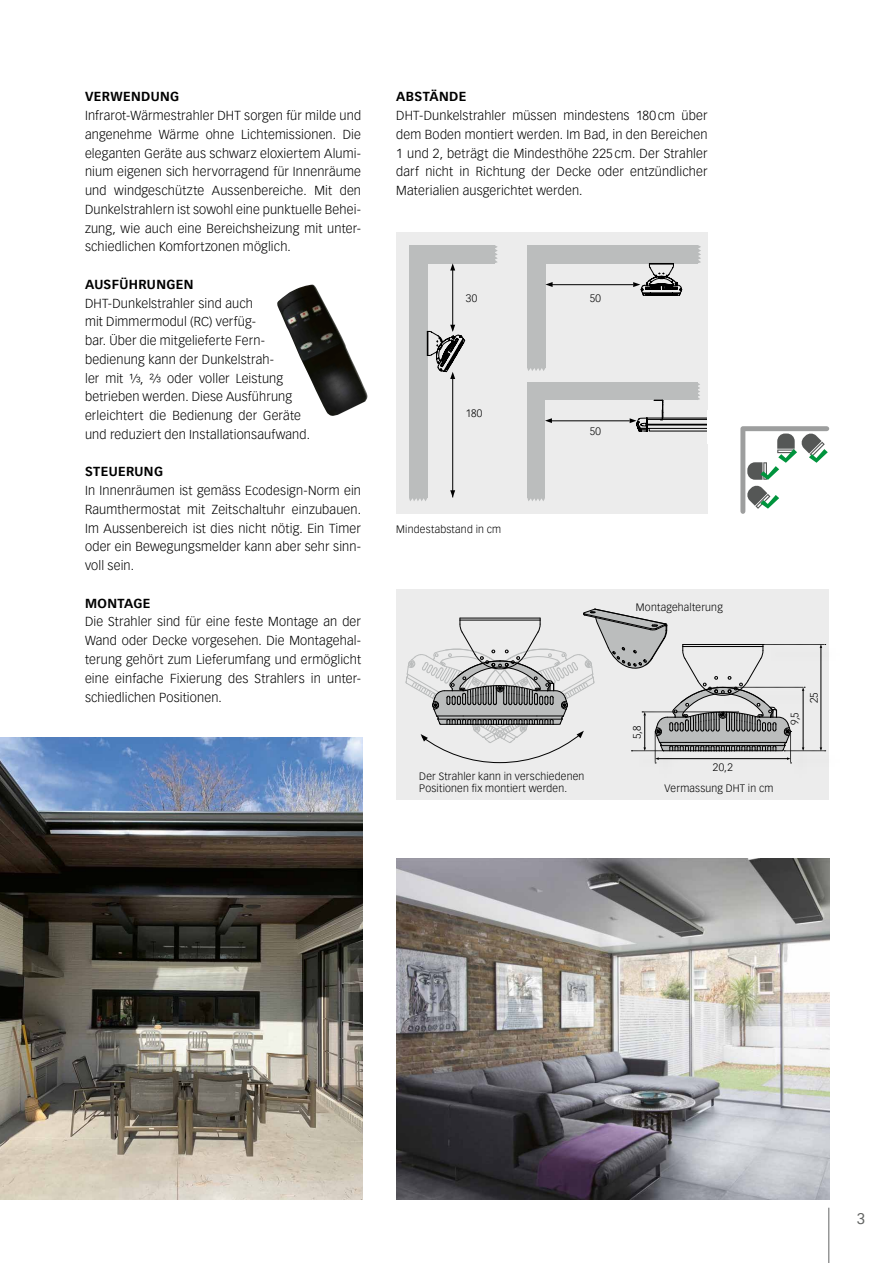
<style>
.page{position:relative;width:893px;height:1263px;background:#fff}
.page>*{position:absolute;margin:0;border:0;box-sizing:border-box;transform-origin:0 0}
.t1{font:15px "Vectora LT Pro";color:#626463}
.t2{font:300 12.75px/18.8px "Vectora LT Pro";letter-spacing:.01em;color:#000;text-align:justify}
.t3{font:700 12.75px "Vectora LT Pro";letter-spacing:.03em;color:#000}
.t4{font:300 10.5px/12.6px "Vectora LT Pro";letter-spacing:.02em;color:#000}
</style>
<div class="page">
<div style="left:396px;top:589px;width:433px;height:211px;background:#ececec"></div>
<img style="left:396px;top:858px;width:433px;height:341px">
<img style="left:0;top:737px;width:362px;height:462px">
<img style="left:277px;top:285px;width:91px;height:131px">
<div style="left:396px;top:233px;width:312px;height:281px;background:#ececec"></div>
<svg style="left:527px;top:498px;width:18px;height:3px"></svg>
<div style="left:527px;top:383px;width:18px;height:115px;background:#bbbdbd"></div>
<div style="left:543px;top:383px;width:154px;height:17px;background:#bbbdbd"></div>
<hr style="left:548px;top:421px;width:82px;height:1px;background:#000">
<svg style="left:545px;top:418px;width:7px;height:5px"></svg>
<svg style="left:630px;top:383px;width:78px;height:48px"></svg>
<div style="left:409px;top:245px;width:18px;height:252px;background:#bbbdbd"></div>
<div style="left:409px;top:245px;width:86px;height:18px;background:#bbbdbd"></div>
<svg style="left:495px;top:245px;width:3px;height:18px"></svg>
<svg style="left:409px;top:497px;width:18px;height:4px"></svg>
<hr style="left:452px;top:268px;width:1px;height:62px;background:#000">
<hr style="left:452px;top:375px;width:1px;height:122px;background:#000">
<svg style="left:450px;top:263px;width:5px;height:7px"></svg>
<svg style="left:450px;top:490px;width:5px;height:7px"></svg>
<svg style="left:427px;top:325px;width:38px;height:54px"></svg>
<svg style="left:527px;top:368px;width:18px;height:3px"></svg>
<div style="left:527px;top:245px;width:18px;height:123px;background:#bbbdbd"></div>
<div style="left:527px;top:245px;width:171px;height:18px;background:#bbbdbd"></div>
<svg style="left:698px;top:245px;width:3px;height:18px"></svg>
<hr style="left:549px;top:284px;width:84px;height:1px;background:#000">
<svg style="left:545px;top:282px;width:8px;height:5px"></svg>
<svg style="left:633px;top:263px;width:49px;height:33px"></svg>
<svg style="left:740px;top:426px;width:89px;height:88px"></svg>
<div style="left:789px;top:753px;width:51px;height:16px;background:#000;opacity:.75"></div>
<div style="left:768px;top:647px;width:72px;height:16px;background:#000;opacity:.75"></div>
<div style="left:793px;top:737px;width:16px;height:41px;background:#ebebeb"></div>
<svg style="left:406px;top:609px;width:420px;height:155px"></svg>
<hr style="left:828px;top:1208px;width:1px;height:55px;background:#626463">
<p class="t3" style="left:85px;top:89px;width:96px">VERWENDUNG</p>
<p class="t2" style="left:85px;top:106px;width:278px">Infrarot-Wärmestrahler DHT sorgen für milde und angenehme Wärme ohne Lichtemissionen. Die eleganten Geräte aus schwarz eloxiertem Alumi&shy;nium eigenen sich hervorragend für Innenräume und windgeschützte Aussenbereiche. Mit den Dunkelstrahlern ist sowohl eine punktuelle Behei&shy;zung, wie auch eine Bereichsheizung mit unter&shy;schiedlichen Komfortzonen möglich.</p>
<p class="t3" style="left:85px;top:276px;width:110px">AUSFÜHRUNGEN</p>
<p class="t2" style="left:85px;top:294px;width:227px;text-align:left">DHT-Dunkelstrahler sind auch<br>mit Dimmermodul (RC) verfüg-<br>bar. Über die mitgelieferte Fern&shy;bedienung kann der Dunkelstrah-<br>ler mit ¹⁄³, ²⁄³ oder voller Leistung betrieben werden. Diese Ausführung erleichtert die Bedienung der Geräte und reduziert den Installationsaufwand.</p>
<p class="t3" style="left:85px;top:464px;width:79px">STEUERUNG</p>
<p class="t2" style="left:85px;top:481px;width:278px">In Innenräumen ist gemäss Ecodesign-Norm ein Raumthermostat mit Zeitschaltuhr einzubauen.<br>Im Aussenbereich ist dies nicht nötig. Ein Timer oder ein Bewegungsmelder kann aber sehr sinn&shy;voll sein.</p>
<p class="t3" style="left:85px;top:595px;width:67px">MONTAGE</p>
<p class="t2" style="left:85px;top:612px;width:278px">Die Strahler sind für eine feste Montage an der Wand oder Decke vorgesehen. Die Montagehal&shy;terung gehört zum Lieferumfang und ermöglicht eine einfache Fixierung des Strahlers in unter&shy;schiedlichen Positionen.</p>
<p class="t3" style="left:396px;top:89px;width:72px">ABSTÄNDE</p>
<p class="t2" style="left:396px;top:106px;width:313px">DHT-Dunkelstrahler müssen mindestens 180 cm über dem Boden montiert werden. Im Bad, in den Bereichen 1 und 2, beträgt die Mindesthöhe 225 cm. Der Strahler darf nicht in Richtung der Decke oder entzündlicher Materialien ausgerichtet werden.</p>
<p class="t4" style="left:466px;top:292px;width:13px">30</p>
<p class="t4" style="left:590px;top:292px;width:13px">50</p>
<p class="t4" style="left:466px;top:407px;width:18px">180</p>
<p class="t4" style="left:590px;top:425px;width:13px">50</p>
<p class="t4" style="left:396px;top:522px;width:106px">Mindestabstand in cm</p>
<p class="t4" style="left:419px;top:770px;width:167px">Der Strahler kann in verschiedenen<br>Positionen fix montiert werden.</p>
<p class="t4" style="left:636px;top:601px;width:88px">Montagehalterung</p>
<p class="t4" style="left:631px;top:739px;width:16px;rotate:-90deg">5,8</p>
<p class="t4" style="left:713px;top:760px;width:21px">20,2</p>
<p class="t4" style="left:665px;top:782px;width:110px">Vermassung DHT in cm</p>
<p class="t4" style="left:788px;top:725px;width:15px;rotate:-90deg">9,5</p>
<p class="t4" style="left:808px;top:703px;width:13px;rotate:-90deg">25</p>
<p class="t1" style="left:857px;top:1210px;width:10px">3</p>
</div>
